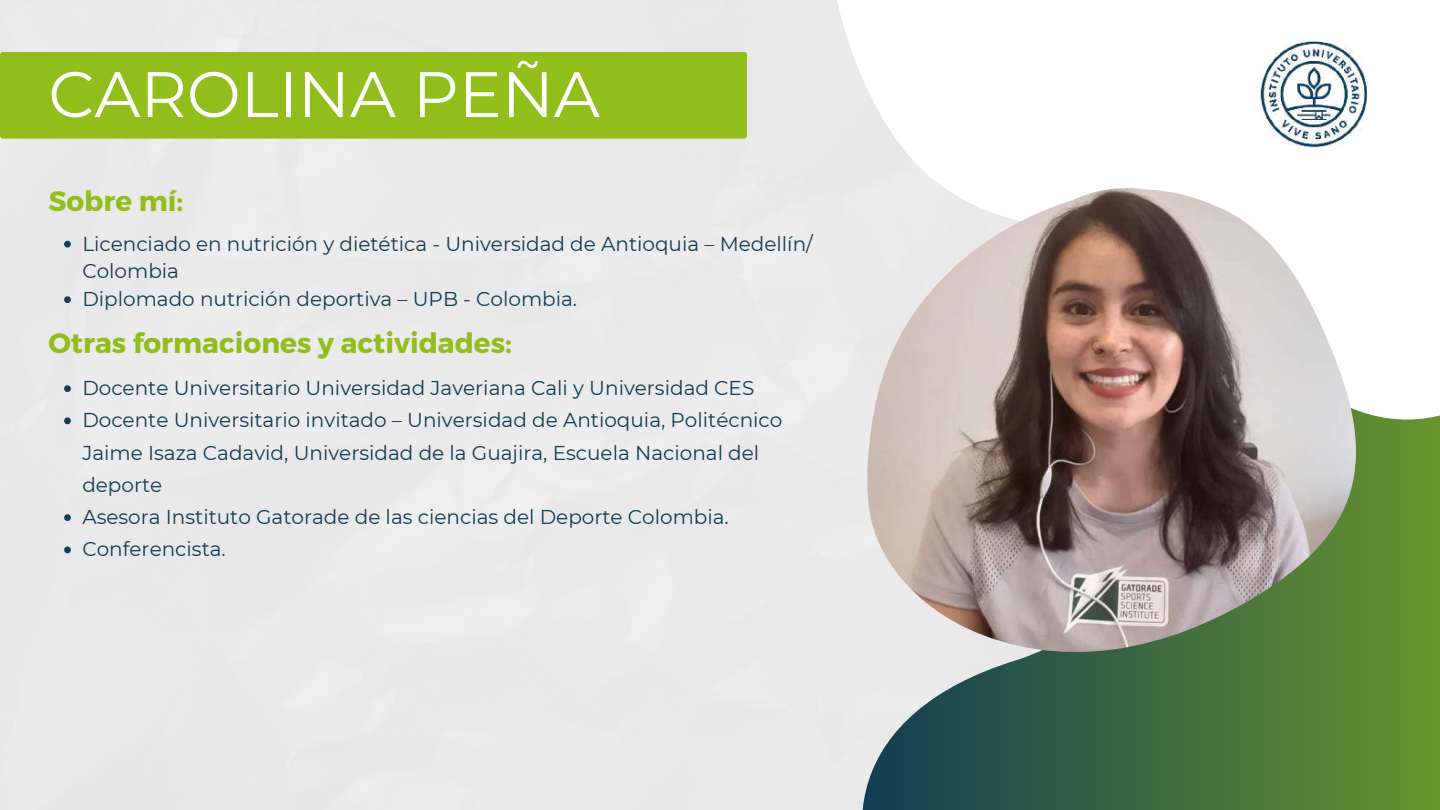
<style>
.page{position:relative;width:1440px;height:810px;background:#fff}
.page>*{position:absolute;margin:0;border:0;box-sizing:border-box;transform-origin:0 0}
.t1{font:64.1px "Montserrat";color:#fffffe}
.t2{font:700 28px "Montserrat";color:#91be1b}
.t3{font:20px/32.3px "Montserrat";color:#123d54}
</style>
<div class="page">
<div style="left:0;top:0;width:862px;height:810px;background:#eaeaea"></div>
<svg style="left:862px;top:557px;width:578px;height:253px;background:#52794d"></svg>
<svg style="left:756px;top:0;width:684px;height:557px"></svg>
<div style="left:0;top:52px;width:747px;height:87px;background:#91be1b;border-radius:3px"></div>
<img style="left:1239px;top:22px;width:145px;height:146px">
<svg style="left:64px;top:241px;width:7px;height:7px"></svg>
<svg style="left:64px;top:296px;width:7px;height:7px"></svg>
<svg style="left:64px;top:385px;width:7px;height:7px"></svg>
<svg style="left:64px;top:418px;width:7px;height:6px"></svg>
<svg style="left:64px;top:514px;width:7px;height:7px"></svg>
<svg style="left:64px;top:547px;width:7px;height:6px"></svg>
<img style="left:867px;top:188px;width:490px;height:464px">
<h1 class="t1" style="left:48px;top:50px;width:553px">CAROLINA PEÑA</h1>
<h2 class="t2" style="left:48px;top:183px;width:136px">Sobre mí:</h2>
<p class="t3" style="left:82px;top:229px;width:732px;line-height:27.7px">Licenciado en nutrición y dietética - Universidad de Antioquia – Medellín/<br>Colombia<br>Diplomado nutrición deportiva – UPB - Colombia.</p>
<h2 class="t2" style="left:48px;top:326px;width:465px">Otras formaciones y actividades:</h2>
<p class="t3" style="left:82px;top:371px;width:702px">Docente Universitario Universidad Javeriana Cali y Universidad CES Docente Universitario invitado – Universidad de Antioquia, Politécnico Jaime Isaza Cadavid, Universidad de la Guajira, Escuela Nacional del deporte<br>Asesora Instituto Gatorade de las ciencias del Deporte Colombia.<br>Conferencista.</p>
</div>
